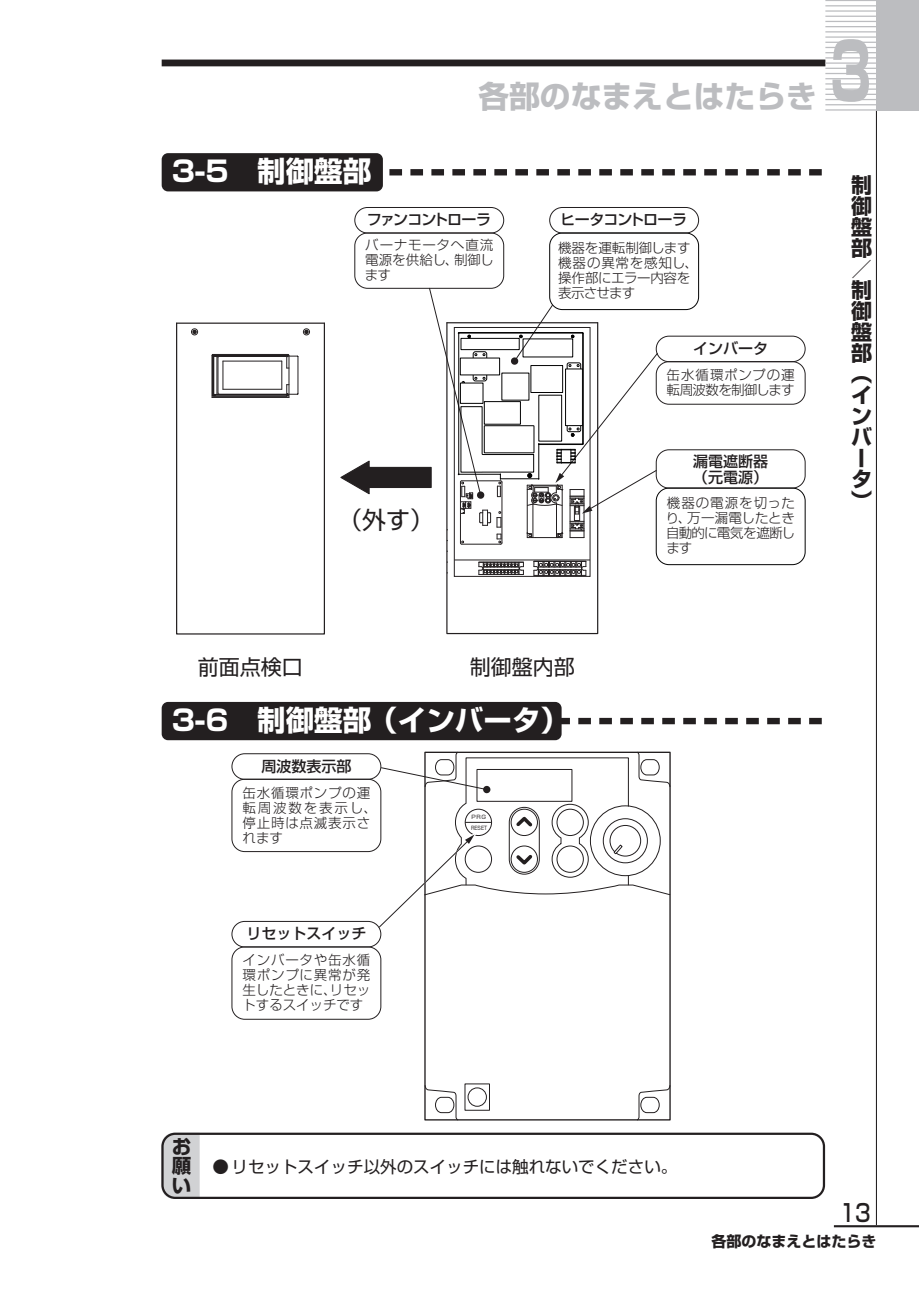
<style>
.page{position:relative;width:919px;height:1289px;background:#fff}
.page>*{position:absolute;margin:0;border:0;box-sizing:border-box;transform-origin:0 0}
.t1{font:700 78px "Shin Go Pro";color:#bcbdc0;scale:.65 1}
.t2{font:700 30.75px "Shin Go Pro";color:#bcbdc0}
.t3{font:700 28.5px "Shin Go Pro";color:#fff}
.t4{font:24px "Shin Go Pro";color:#231f20}
.t5{font:500 24px "Shin Go Pro";color:#231f20;scale:.85 1}
.t6{font:700 21px/21px "Shin Go Pro";color:#231f20}
.t7{font:21px "Shin Go Pro";color:#231f20}
.t8{font:700 19.5px/19.5px "Shin Go Pro";color:#231f20;text-align:justify}
.t9{font:16.5px "Shin Go Pro";color:#231f20}
.t10{font:500 15px/16.5px "Shin Go Pro";color:#231f20}
.t11{font:700 15px "Shin Go Pro";color:#231f20}
.t12{font:500 15px "Shin Go Pro";letter-spacing:-.07em;color:#231f20}
.t13{font:500 15px "Shin Go Pro";letter-spacing:-.06em;color:#231f20}
.t14{font:300 13.5px/15px "Shin Go Pro";letter-spacing:.015em;color:#231f20;text-align:justify}
.t15{font:300 13.5px/15px "Shin Go Pro";letter-spacing:-.015em;color:#231f20}
.t16{font:300 13.5px/15px "Shin Go Pro";letter-spacing:.055em;color:#231f20}
.t17{font:300 13.5px/15px "Shin Go Pro";letter-spacing:-.03em;color:#231f20}
.t18{font:5.4px/11.1px "Shin Go Pro";color:#231f20;scale:1.05 1}
.s1{font-weight:500}
</style>
<div class="page">
<hr style="left:833px;top:1225px;width:85px;height:2px;background:#231f20">
<div style="left:162px;top:60px;width:663px;height:6px;background:#231f20"></div>
<hr style="left:825px;top:16px;width:52px;height:1px;background:#bcbdc0">
<hr style="left:825px;top:21px;width:52px;height:1px;background:#bcbdc0">
<hr style="left:825px;top:26px;width:52px;height:1px;background:#bcbdc0">
<hr style="left:825px;top:31px;width:52px;height:1px;background:#bcbdc0">
<hr style="left:825px;top:37px;width:52px;height:1px;background:#bcbdc0">
<hr style="left:825px;top:42px;width:52px;height:1px;background:#bcbdc0">
<hr style="left:825px;top:47px;width:52px;height:1px;background:#bcbdc0">
<hr style="left:825px;top:52px;width:52px;height:1px;background:#bcbdc0">
<hr style="left:825px;top:57px;width:52px;height:1px;background:#bcbdc0">
<hr style="left:825px;top:63px;width:52px;height:1px;background:#bcbdc0">
<hr style="left:825px;top:68px;width:52px;height:1px;background:#bcbdc0">
<hr style="left:825px;top:73px;width:52px;height:1px;background:#bcbdc0">
<hr style="left:825px;top:78px;width:52px;height:1px;background:#bcbdc0">
<hr style="left:825px;top:83px;width:52px;height:1px;background:#bcbdc0">
<hr style="left:825px;top:89px;width:52px;height:1px;background:#bcbdc0">
<hr style="left:825px;top:94px;width:52px;height:1px;background:#bcbdc0">
<hr style="left:825px;top:99px;width:52px;height:1px;background:#bcbdc0">
<hr style="left:825px;top:104px;width:52px;height:1px;background:#bcbdc0">
<hr style="left:825px;top:109px;width:52px;height:1px;background:#bcbdc0">
<hr style="left:825px;top:11px;width:52px;height:1px;background:#bcbdc0">
<hr style="left:825px;top:5px;width:52px;height:1px;background:#bcbdc0">
<hr style="left:825px;top:0;width:52px;height:1px;background:#bcbdc0">
<hr style="left:875px;top:111px;width:1px;height:1114px;background:#231f20">
<div style="left:876px;top:0;width:42px;height:111px;background:#bcbdc0"></div>
<svg style="left:389px;top:169px;width:432px;height:6px"></svg>
<svg style="left:561px;top:718px;width:260px;height:6px"></svg>
<div style="left:162px;top:153px;width:221px;height:38px;background:#231f20;border-radius:6px"></div>
<div style="left:162px;top:702px;width:399px;height:38px;background:#231f20;border-radius:6px"></div>
<div style="left:161px;top:1135px;width:39px;height:63px;background:#d1d2d4"></div>
<div style="left:161px;top:1132px;width:664px;height:66px;border:2px solid #231f20;border-radius:13px"></div>
<div style="left:176px;top:322px;width:149px;height:312px;border:1px solid #231f20"></div>
<hr style="left:212px;top:355px;width:1px;height:42px;background:#231f20">
<hr style="left:212px;top:397px;width:77px;height:1px;background:#231f20">
<hr style="left:289px;top:355px;width:1px;height:42px;background:#231f20">
<hr style="left:214px;top:396px;width:73px;height:1px;background:#231f20">
<div style="left:191px;top:328px;width:7px;height:7px;border:1px solid #231f20;border-radius:50%"></div>
<div style="left:303px;top:328px;width:7px;height:7px;border:1px solid #231f20;border-radius:50%"></div>
<svg style="left:193px;top:330px;width:3px;height:4px"></svg>
<svg style="left:304px;top:330px;width:4px;height:4px"></svg>
<hr style="left:219px;top:356px;width:68px;height:1px;background:#231f20">
<hr style="left:223px;top:389px;width:59px;height:1px;background:#231f20">
<hr style="left:223px;top:361px;width:59px;height:1px;background:#231f20">
<svg style="left:281px;top:354px;width:17px;height:42px"></svg>
<hr style="left:213px;top:355px;width:74px;height:1px;background:#231f20">
<hr style="left:212px;top:354px;width:76px;height:1px;background:#231f20">
<hr style="left:212px;top:395px;width:76px;height:1px;background:#231f20">
<svg style="left:213px;top:356px;width:11px;height:40px"></svg>
<hr style="left:213px;top:394px;width:74px;height:1px;background:#231f20">
<div style="left:655px;top:336px;width:150px;height:26px;border:1px solid #231f20;border-radius:13px"></div>
<div style="left:655px;top:361px;width:150px;height:44px;border:1px solid #231f20;border-radius:13px"></div>
<div style="left:354px;top:207px;width:150px;height:26px;border:1px solid #231f20;border-radius:13px"></div>
<div style="left:354px;top:232px;width:150px;height:57px;border:1px solid #231f20;border-radius:13px"></div>
<div style="left:549px;top:207px;width:150px;height:26px;border:1px solid #231f20;border-radius:13px"></div>
<div style="left:549px;top:232px;width:150px;height:78px;border:1px solid #030303;border-radius:13px"></div>
<div style="left:655px;top:449px;width:150px;height:39px;border:1px solid #231f20;border-radius:13px"></div>
<div style="left:655px;top:487px;width:150px;height:78px;border:1px solid #030303;border-radius:13px"></div>
<hr style="left:454px;top:559px;width:136px;height:1px;background:#231f20">
<hr style="left:534px;top:575px;width:52px;height:1px;background:#231f20">
<hr style="left:479px;top:574px;width:44px;height:1px;background:#231f20">
<svg style="left:533px;top:561px;width:53px;height:14px"></svg>
<svg style="left:478px;top:562px;width:46px;height:12px"></svg>
<hr style="left:534px;top:561px;width:52px;height:1px;background:#231f20">
<hr style="left:479px;top:562px;width:44px;height:1px;background:#231f20">
<svg style="left:340px;top:287px;width:318px;height:265px"></svg>
<div style="left:565px;top:369px;width:17px;height:56px;background:#fff"></div>
<div style="left:565px;top:368px;width:17px;height:58px;border:1px solid #030303"></div>
<div style="left:460px;top:358px;width:39px;height:17px;background:#fff"></div>
<div style="left:460px;top:358px;width:40px;height:17px;border:1px solid #030303"></div>
<div style="left:460px;top:383px;width:23px;height:20px;background:#fff"></div>
<div style="left:467px;top:1087px;width:20px;height:19px;border:1px solid #231f20;border-radius:50%"></div>
<svg style="left:424px;top:1084px;width:34px;height:36px"></svg>
<svg style="left:636px;top:1084px;width:34px;height:36px"></svg>
<div style="left:231px;top:753px;width:150px;height:26px;border:1px solid #231f20;border-radius:13px"></div>
<div style="left:231px;top:778px;width:150px;height:74px;border:1px solid #231f20;border-radius:13px"></div>
<div style="left:231px;top:920px;width:150px;height:27px;border:1px solid #231f20;border-radius:13px"></div>
<div style="left:231px;top:946px;width:150px;height:73px;border:1px solid #231f20;border-radius:13px"></div>
<svg style="left:377px;top:751px;width:293px;height:177px"></svg>
<h2 class="t2" style="left:478px;top:72px;width:340px">各部のなまえとはたらき</h2>
<h1 class="t1" style="left:830px;top:10px;width:65px">3</h1>
<h3 class="t3" style="left:172px;top:149px;width:201px">3-5　制御盤部</h3>
<p class="t12" style="left:367px;top:207px;width:126px">ファンコントローラ</p>
<p class="t14" style="left:365px;top:236px;width:130px">バーナモータへ直流電源を供給し、制御します</p>
<h3 class="t4" style="left:338px;top:500px;width:97px">（外す）</h3>
<p class="t13" style="left:560px;top:207px;width:128px">ヒータコントローラ</p>
<p class="t15" style="left:558px;top:239px;width:141px">機器を運転制御します機器の異常を感知し、操作部にエラー内容を表示させます</p>
<p class="t10" style="left:693px;top:338px;width:76px">インバータ</p>
<p class="t17" style="left:666px;top:365px;width:129px">缶水循環ポンプの運転周波数を制御します</p>
<p class="t10" style="left:693px;top:451px;width:76px">漏電遮断器（元電源）</p>
<p class="t14" style="left:665px;top:494px;width:131px">機器の電源を切ったり、万一漏電したとき自動的に電気を遮断します</p>
<h3 class="t6" style="left:851px;top:172px;width:22px">制御盤部／制御盤部（インバータ）</h3>
<h3 class="t7" style="left:198px;top:650px;width:106px">前面点検口</h3>
<h3 class="t7" style="left:469px;top:650px;width:106px">制御盤内部</h3>
<h3 class="t3" style="left:172px;top:697px;width:398px">3-6　制御盤部（インバータ）</h3>
<p class="t10" style="left:261px;top:755px;width:91px">周波数表示部</p>
<p class="t16" style="left:242px;top:783px;width:136px">缶水循環ポンプの運転周波数を表示し、停止時は点滅表示されます</p>
<p class="t10" style="left:246px;top:923px;width:121px">リセットスイッチ</p>
<p class="t14" style="left:242px;top:950px;width:129px">インバータや缶水循環ポンプに異常が発生したときに、リセットするスイッチです</p>
<p class="t18" style="left:471px;top:811px;width:17px">PRG<br>RESET</p>
<h3 class="t8" style="left:172px;top:1134px;width:21px">お願い</h3>
<p class="t9" style="left:212px;top:1152px;width:466px"><span class="s1">●</span> リセットスイッチ以外のスイッチには触れないでください。</p>
<h3 class="t5" style="left:839px;top:1192px;width:38px">13</h3>
<p class="t11" style="left:711px;top:1229px;width:167px">各部のなまえとはたらき</p>
</div>
